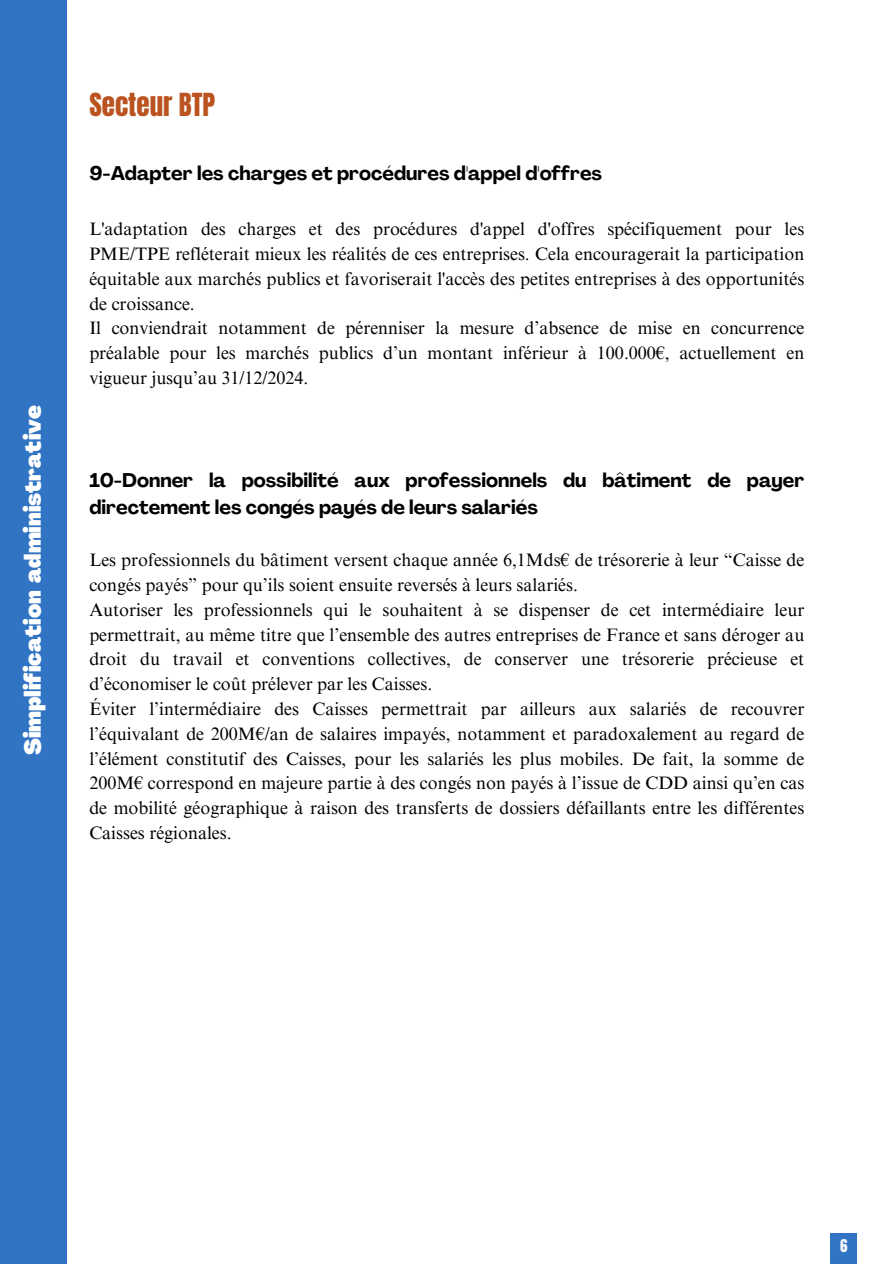
<style>
.page{position:relative;width:894px;height:1264px;background:#fff}
.page>*{position:absolute;margin:0;border:0;box-sizing:border-box;transform-origin:0 0}
.t1{font:27px "Anton";color:#bb5321}
.t2{font:900 22.5px "Agrandir";color:#fff}
.t3{font:700 19.5px/27px "Agrandir";color:#000}
.t4{font:18px/24.8px "Times NRMT Pro";color:#000}
.t5{font:15px "Anton";color:#f4f6fc}
</style>
<div class="page">
<div style="left:0;top:0;width:66px;height:1263px;background:#3174c3"></div>
<div style="left:830px;top:1232px;width:27px;height:31px;background:#3174c3"></div>
<p class="t2" style="left:19px;top:755px;width:351px;rotate:-90deg">Simplification administrative</p>
<h1 class="t1" style="left:89px;top:91px;width:127px">Secteur BTP</h1>
<p class="t3" style="left:89px;top:160px;width:514px">9-Adapter les charges et procédures d'appel d'offres</p>
<p class="t4" style="left:89px;top:218px;width:716px">L'adaptation des charges et des procédures d'appel d'offres spécifiquement pour les PME/TPE refléterait mieux les réalités de ces entreprises. Cela encouragerait la participation équitable aux marchés publics et favoriserait l'accès des petites entreprises à des opportunités de croissance.<br>Il conviendrait notamment de pérenniser la mesure d’absence de mise en concurrence préalable pour les marchés publics d’un montant inférieur à 100.000€, actuellement en vigueur jusqu’au 31/12/2024.</p>
<p class="t3" style="left:89px;top:466px;width:716px">10-Donner la possibilité aux professionnels du bâtiment de payer directement les congés payés de leurs salariés</p>
<p class="t4" style="left:89px;top:549px;width:716px">Les professionnels du bâtiment versent chaque année 6,1Mds€ de trésorerie à leur “Caisse de congés payés” pour qu’ils soient ensuite reversés à leurs salariés.<br>Autoriser les professionnels qui le souhaitent à se dispenser de cet intermédiaire leur permettrait, au même titre que l’ensemble des autres entreprises de France et sans déroger au droit du travail et conventions collectives, de conserver une trésorerie précieuse et d’économiser le coût prélever par les Caisses.<br>Éviter l’intermédiaire des Caisses permettrait par ailleurs aux salariés de recouvrer l’équivalant de 200M€/an de salaires impayés, notamment et paradoxalement au regard de l’élément constitutif des Caisses, pour les salariés les plus mobiles. De fait, la somme de 200M€ correspond en majeure partie à des congés non payés à l’issue de CDD ainsi qu’en cas de mobilité géographique à raison des transferts de dossiers défaillants entre les différentes Caisses régionales.</p>
<p class="t5" style="left:840px;top:1238px;width:9px">6</p>
</div>
